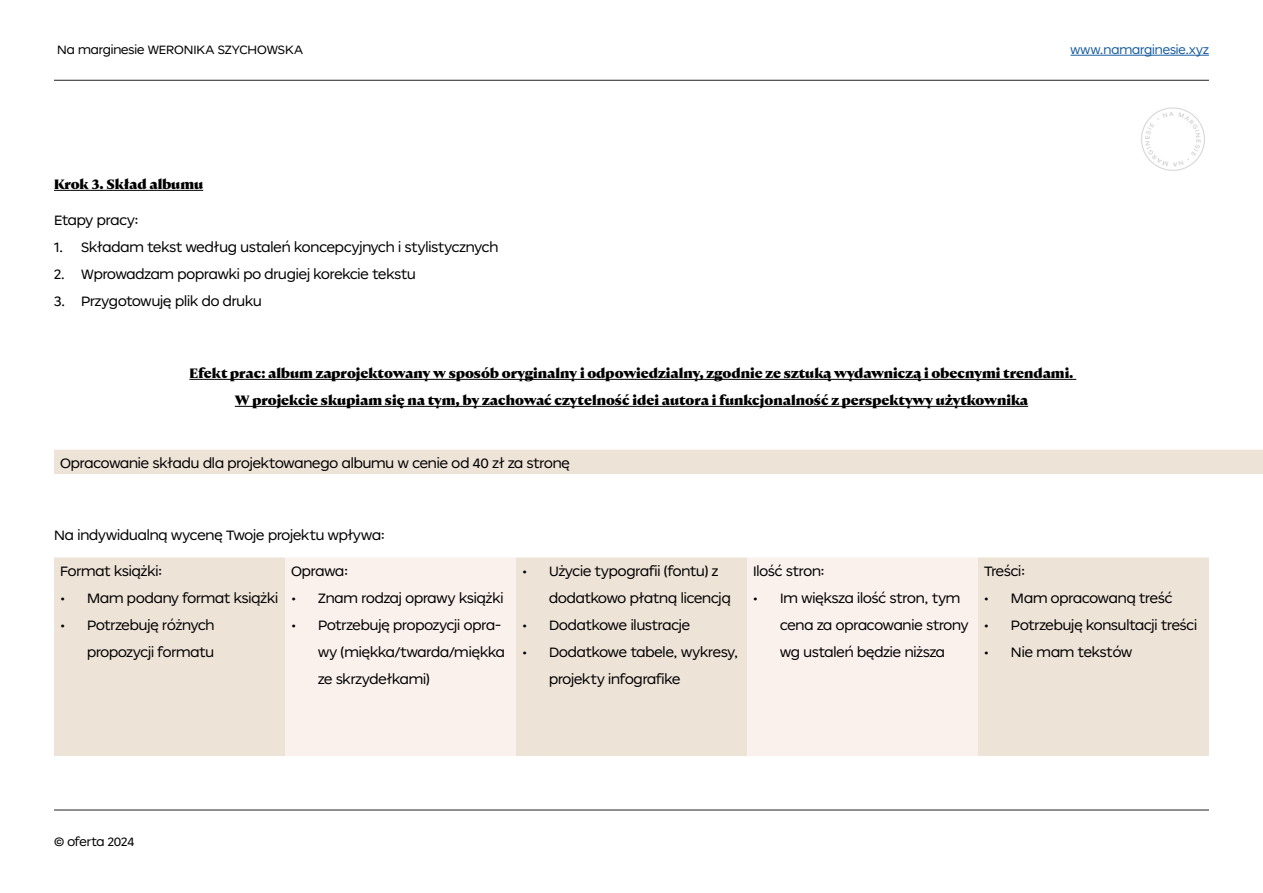
<style>
.page{position:relative;width:1263px;height:893px;background:#fff}
.page>*{position:absolute;margin:0;border:0;box-sizing:border-box;transform-origin:0 0}
.Obibok{font:500 13.5px/27px "Obibok";letter-spacing:-.005em;color:#000001}
.Obibok-2{font:800 13.5px "Nocturne Serif";color:#000001}
.nocturne_2{font:800 13.5px "Nocturne Serif";color:#000001}
.t1{font:500 12px "Obibok";letter-spacing:-.005em;color:#000001}
.t2{font:500 12px "Obibok";letter-spacing:-.005em;color:#175d9e}
</style>
<div class="page">
<hr style="left:1070px;top:55px;width:139px;height:1px;background:#175d9e">
<hr style="left:54px;top:80px;width:1155px;height:1px;background:#231f20">
<hr style="left:54px;top:810px;width:1155px;height:1px;background:#231f20">
<img style="left:1141px;top:107px;width:64px;height:64px">
<div style="left:54px;top:450px;width:1209px;height:24px;background:#eee3d7"></div>
<hr style="left:54px;top:190px;width:149px;height:1px;background:#000001">
<hr style="left:189px;top:379px;width:887px;height:1px;background:#000001">
<hr style="left:235px;top:406px;width:793px;height:1px;background:#000001">
<div style="left:54px;top:557px;width:1155px;height:199px;background:#eee3d7"></div>
<svg style="left:285px;top:557px;width:693px;height:199px;fill:#faf0ec"></svg>
<p class="t1" style="left:57px;top:41px;width:247px">Na marginesie WERONIKA SZYCHOWSKA</p>
<p class="nocturne_2" style="left:54px;top:176px;width:151px">Krok 3. Skład albumu</p>
<p class="Obibok" style="left:54px;top:206px;width:86px">Etapy pracy:</p>
<p class="Obibok" style="left:54px;top:233px;width:446px">1. Składam tekst według ustaleń koncepcyjnych i stylistycznych</p>
<p class="Obibok" style="left:54px;top:260px;width:363px">2. Wprowadzam poprawki po drugiej korekcie tekstu</p>
<p class="Obibok" style="left:54px;top:287px;width:209px">3. Przygotowuję plik do druku</p>
<p class="t2" style="left:1070px;top:41px;width:140px">www.namarginesie.xyz</p>
<p class="Obibok-2" style="left:189px;top:365px;width:886px">Efekt prac: album zaprojektowany w sposób oryginalny i odpowiedzialny, zgodnie ze sztuką wydawniczą i obecnymi trendami.</p>
<p class="Obibok-2" style="left:235px;top:392px;width:795px">W projekcie skupiam się na tym, by zachować czytelność idei autora i funkcjonalność z perspektywy użytkownika</p>
<p class="Obibok" style="left:60px;top:449px;width:511px">Opracowanie składu dla projektowanego albumu w cenie od 40 zł za stronę</p>
<p class="Obibok" style="left:54px;top:521px;width:333px">Na indywidualną wycenę Twoje projektu wpływa:</p>
<p class="Obibok" style="left:60px;top:557px;width:104px">Format książki:</p>
<p class="Obibok" style="left:60px;top:584px;width:220px">• Mam podany format książki</p>
<p class="Obibok" style="left:60px;top:611px;width:156px;text-align:right">• Potrzebuję różnych propozycji formatu</p>
<p class="Obibok" style="left:291px;top:557px;width:59px">Oprawa:</p>
<p class="Obibok" style="left:291px;top:584px;width:214px">• Znam rodzaj oprawy książki</p>
<p class="Obibok" style="left:318px;top:611px;width:188px;text-indent:-27px">• Potrzebuję propozycji opra&shy;wy (miękka/twarda/miękka ze skrzydełkami)</p>
<p class="Obibok" style="left:549px;top:557px;width:183px;text-indent:-27px">• Użycie typografii (fontu) z dodatkowo płatną licencją</p>
<p class="Obibok" style="left:522px;top:611px;width:170px">• Dodatkowe ilustracje</p>
<p class="Obibok" style="left:549px;top:638px;width:191px;text-indent:-27px">• Dodatkowe tabele, wykresy, projekty infografike</p>
<p class="Obibok" style="left:753px;top:557px;width:73px">Ilość stron:</p>
<p class="Obibok" style="left:780px;top:584px;width:190px;text-indent:-27px">• Im większa ilość stron, tym cena za opracowanie strony wg ustaleń będzie niższa</p>
<p class="Obibok" style="left:984px;top:557px;width:43px">Treści:</p>
<p class="Obibok" style="left:984px;top:584px;width:190px">• Mam opracowaną treść</p>
<p class="Obibok" style="left:984px;top:611px;width:215px">• Potrzebuję konsultacji treści</p>
<p class="Obibok" style="left:984px;top:638px;width:150px">• Nie mam tekstów</p>
<p class="t1" style="left:54px;top:833px;width:82px">© oferta 2024</p>
</div>
